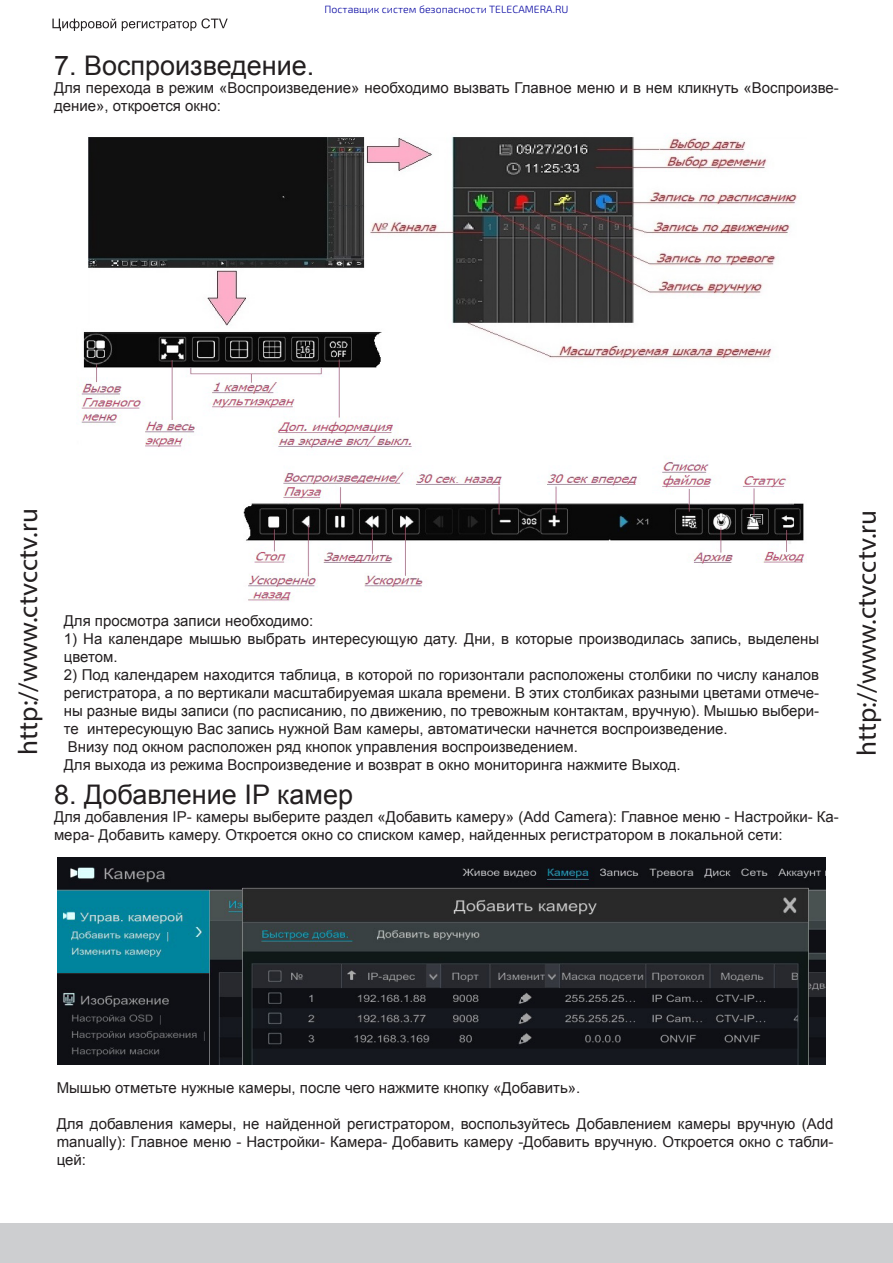
<style>
.page{position:relative;width:893px;height:1263px;background:#fff}
.page>*{position:absolute;margin:0;border:0;box-sizing:border-box;transform-origin:0 0}
.t1{font:27px "Myriad Pro";letter-spacing:.005em;color:#231f20}
.t2{font:27px "Arial";color:#231f20}
.t3{font:15px/18px "Arial";color:#231f20}
.t4{font:300 10.5px "Exo 2.0";color:#0000a0}
</style>
<div class="page">
<div style="left:0;top:1224px;width:893px;height:39px;background:#cdced0"></div>
<svg style="left:52px;top:18px;width:176px;height:13px"></svg>
<img style="left:81px;top:137px;width:724px;height:465px">
<img style="left:58px;top:857px;width:767px;height:207px">
<p class="t4" style="left:325px;top:5px;width:245px">Поставщик систем безопасности TELECAMERA.RU</p>
<p class="t2" style="left:54px;top:48px;width:262px">7. Воспроизведение.</p>
<p class="t3" style="left:54px;top:79px;width:786px">Для перехода в режим «Воспроизведение» необходимо вызвать Главное меню и в нем кликнуть «Воспроизве&shy;дение», откроется окно:</p>
<p class="t1" style="left:12px;top:754px;width:248px;rotate:-90deg">http://www.ctvcctv.ru</p>
<p class="t1" style="left:850px;top:756px;width:248px;rotate:-90deg">http://www.ctvcctv.ru</p>
<p class="t2" style="left:54px;top:776px;width:301px">8. Добавление IP камер</p>
<p class="t3" style="left:54px;top:807px;width:786px">Для добавления IP- камеры выберите раздел «Добавить камеру» (Add Camera): Главное меню - Настройки- Ка&shy;мера- Добавить камеру. Откроется окно со списком камер, найденных регистратором в локальной сети:</p>
<p class="t3" style="left:64px;top:611px;width:251px">Для просмотра записи необходимо:</p>
<p class="t3" style="left:64px;top:629px;width:757px">1) На календаре мышью выбрать интересующую дату. Дни, в которые производилась запись, выделены цветом.</p>
<p class="t3" style="left:64px;top:665px;width:757px;text-align:justify">2) Под календарем находится таблица, в которой по горизонтали расположены столбики по числу каналов регистратора, а по вертикали масштабируемая шкала времени. В этих столбиках разными цветами отмече&shy;ны разные виды записи (по расписанию, по движению, по тревожным контактам, вручную). Мышью выбери&shy;те интересующую Вас запись нужной Вам камеры, автоматически начнется воспроизведение.</p>
<p class="t3" style="left:68px;top:737px;width:512px">Внизу под окном расположен ряд кнопок управления воспроизведением.</p>
<p class="t3" style="left:64px;top:755px;width:618px">Для выхода из режима Воспроизведение и возврат в окно мониторинга нажмите Выход.</p>
<p class="t3" style="left:57px;top:1079px;width:525px">Мышью отметьте нужные камеры, после чего нажмите кнопку «Добавить».</p>
<p class="t3" style="left:57px;top:1115px;width:778px;text-align:justify">Для добавления камеры, не найденной регистратором, воспользуйтесь Добавлением камеры вручную (Add manually): Главное меню - Настройки- Камера- Добавить камеру -Добавить вручную. Откроется окно с табли&shy;цей:</p>
</div>
